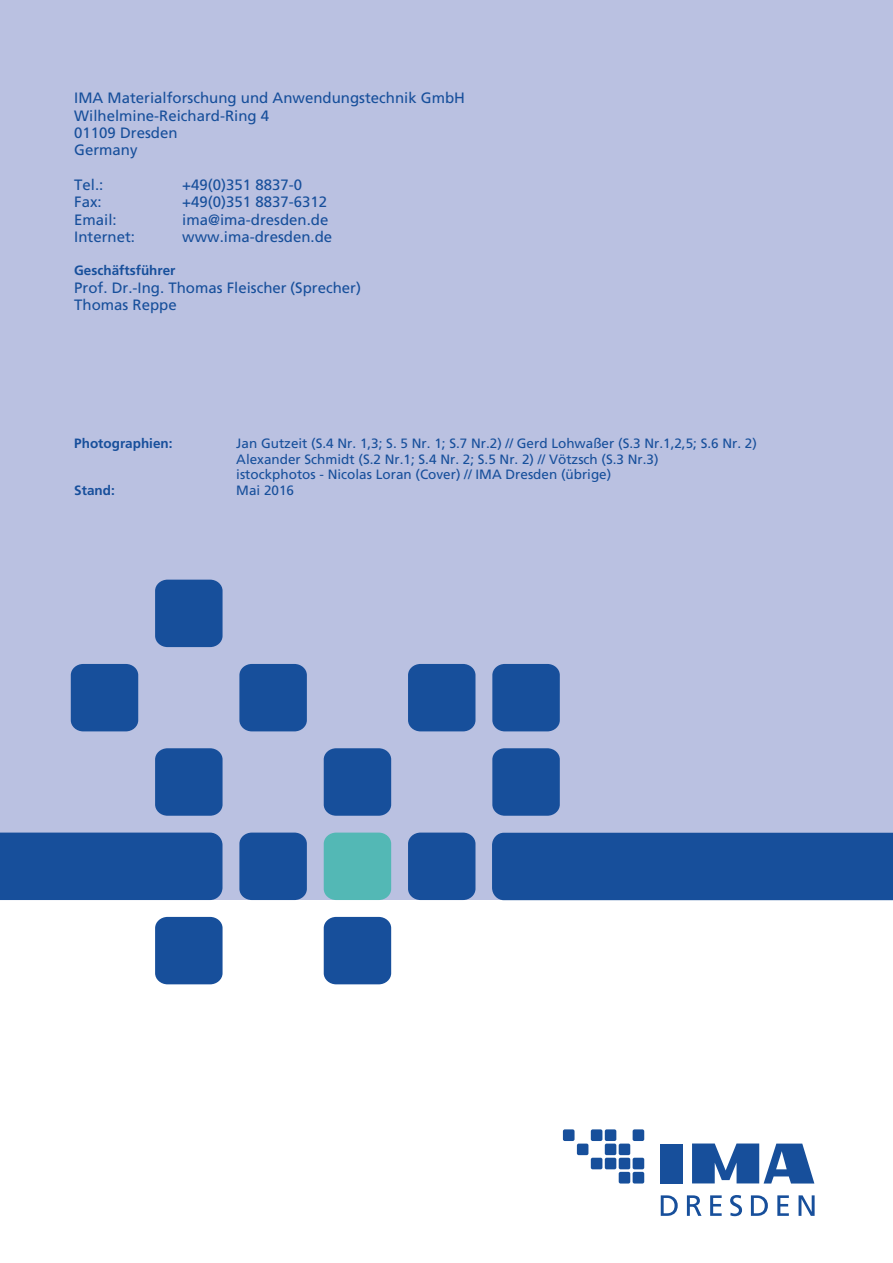
<style>
.page{position:relative;width:893px;height:1263px;background:#fff}
.page>*{position:absolute;margin:0;border:0;box-sizing:border-box;transform-origin:0 0}
.t1{font:15px/17.2px "Frutiger CE";color:#174f9b}
.t2{font:13.5px/15.6px "Frutiger CE";color:#174f9b}
.t3{font:700 13.5px "Frutiger CE";color:#174f9b}
</style>
<div class="page">
<div style="left:0;top:0;width:893px;height:900px;background:#bac1e1"></div>
<div style="left:591px;top:1129px;width:11px;height:12px;background:#174f9b;border-radius:2px"></div>
<div style="left:563px;top:1129px;width:11px;height:12px;background:#174f9b;border-radius:2px"></div>
<div style="left:577px;top:1143px;width:11px;height:12px;background:#174f9b;border-radius:2px"></div>
<div style="left:591px;top:1158px;width:11px;height:11px;background:#174f9b;border-radius:2px"></div>
<div style="left:633px;top:1129px;width:11px;height:12px;background:#174f9b;border-radius:2px"></div>
<div style="left:605px;top:1129px;width:11px;height:12px;background:#174f9b;border-radius:2px"></div>
<div style="left:619px;top:1143px;width:11px;height:12px;background:#174f9b;border-radius:2px"></div>
<div style="left:605px;top:1143px;width:11px;height:12px;background:#174f9b;border-radius:2px"></div>
<div style="left:633px;top:1158px;width:11px;height:11px;background:#174f9b;border-radius:2px"></div>
<div style="left:619px;top:1158px;width:11px;height:11px;background:#174f9b;border-radius:2px"></div>
<div style="left:605px;top:1158px;width:11px;height:11px;background:#174f9b;border-radius:2px"></div>
<div style="left:633px;top:1172px;width:11px;height:11px;background:#174f9b;border-radius:2px"></div>
<div style="left:619px;top:1172px;width:11px;height:11px;background:#174f9b;border-radius:2px"></div>
<div style="left:660px;top:1143px;width:23px;height:40px;background:#174f9b"></div>
<svg style="left:661px;top:1195px;width:17px;height:21px"></svg>
<svg style="left:687px;top:1195px;width:14px;height:21px"></svg>
<svg style="left:710px;top:1195px;width:12px;height:21px"></svg>
<svg style="left:730px;top:1195px;width:12px;height:21px"></svg>
<svg style="left:751px;top:1195px;width:17px;height:21px"></svg>
<svg style="left:777px;top:1195px;width:12px;height:21px"></svg>
<svg style="left:798px;top:1195px;width:17px;height:21px"></svg>
<svg style="left:692px;top:1143px;width:122px;height:40px"></svg>
<div style="left:71px;top:664px;width:67px;height:67px;background:#174f9b;border-radius:12px"></div>
<div style="left:155px;top:580px;width:68px;height:67px;background:#174f9b;border-radius:12px"></div>
<div style="left:155px;top:748px;width:68px;height:68px;background:#174f9b;border-radius:12px"></div>
<div style="left:155px;top:917px;width:68px;height:67px;background:#174f9b;border-radius:12px"></div>
<div style="left:239px;top:664px;width:68px;height:67px;background:#174f9b;border-radius:12px"></div>
<div style="left:239px;top:832px;width:68px;height:68px;background:#174f9b;border-radius:12px"></div>
<div style="left:324px;top:748px;width:67px;height:68px;background:#174f9b;border-radius:12px"></div>
<div style="left:324px;top:832px;width:67px;height:68px;background:#53b8b5;border-radius:12px"></div>
<div style="left:324px;top:917px;width:67px;height:67px;background:#174f9b;border-radius:12px"></div>
<div style="left:408px;top:664px;width:67px;height:67px;background:#174f9b;border-radius:12px"></div>
<div style="left:408px;top:832px;width:67px;height:68px;background:#174f9b;border-radius:12px"></div>
<div style="left:492px;top:664px;width:68px;height:67px;background:#174f9b;border-radius:12px"></div>
<div style="left:492px;top:748px;width:68px;height:68px;background:#174f9b;border-radius:12px"></div>
<div style="left:0;top:832px;width:222px;height:68px;background:#174f9b"></div>
<div style="left:492px;top:833px;width:401px;height:67px;background:#174f9b"></div>
<p class="t1" style="left:74px;top:91px;width:392px">IMA Materialforschung und Anwendungstechnik GmbH<br>Wilhelmine-Reichard-Ring 4<br>01109 Dresden<br>Germany</p>
<p class="t1" style="left:74px;top:177px;width:31px">Tel.:</p>
<p class="t1" style="left:182px;top:177px;width:121px">+49(0)351 8837-0</p>
<p class="t1" style="left:74px;top:195px;width:29px">Fax:</p>
<p class="t1" style="left:182px;top:195px;width:146px">+49(0)351 8837-6312</p>
<p class="t1" style="left:74px;top:212px;width:44px">Email:</p>
<p class="t1" style="left:182px;top:212px;width:148px">ima@ima-dresden.de</p>
<p class="t1" style="left:74px;top:229px;width:62px">Internet:</p>
<p class="t1" style="left:182px;top:229px;width:152px">www.ima-dresden.de</p>
<p class="t3" style="left:74px;top:265px;width:103px">Geschäftsführer</p>
<p class="t1" style="left:74px;top:280px;width:288px">Prof. Dr.-Ing. Thomas Fleischer (Sprecher)<br>Thomas Reppe</p>
<p class="t3" style="left:74px;top:438px;width:100px">Photographien:</p>
<p class="t2" style="left:236px;top:436px;width:522px">Jan Gutzeit (S.4 Nr. 1,3; S. 5 Nr. 1; S.7 Nr.2) // Gerd Lohwaßer (S.3 Nr.1,2,5; S.6 Nr. 2)<br>Alexander Schmidt (S.2 Nr.1; S.4 Nr. 2; S.5 Nr. 2) // Vötzsch (S.3 Nr.3)<br>istockphotos - Nicolas Loran (Cover) // IMA Dresden (übrige)</p>
<p class="t3" style="left:74px;top:485px;width:42px">Stand:</p>
<p class="t2" style="left:236px;top:483px;width:59px">Mai 2016</p>
</div>
